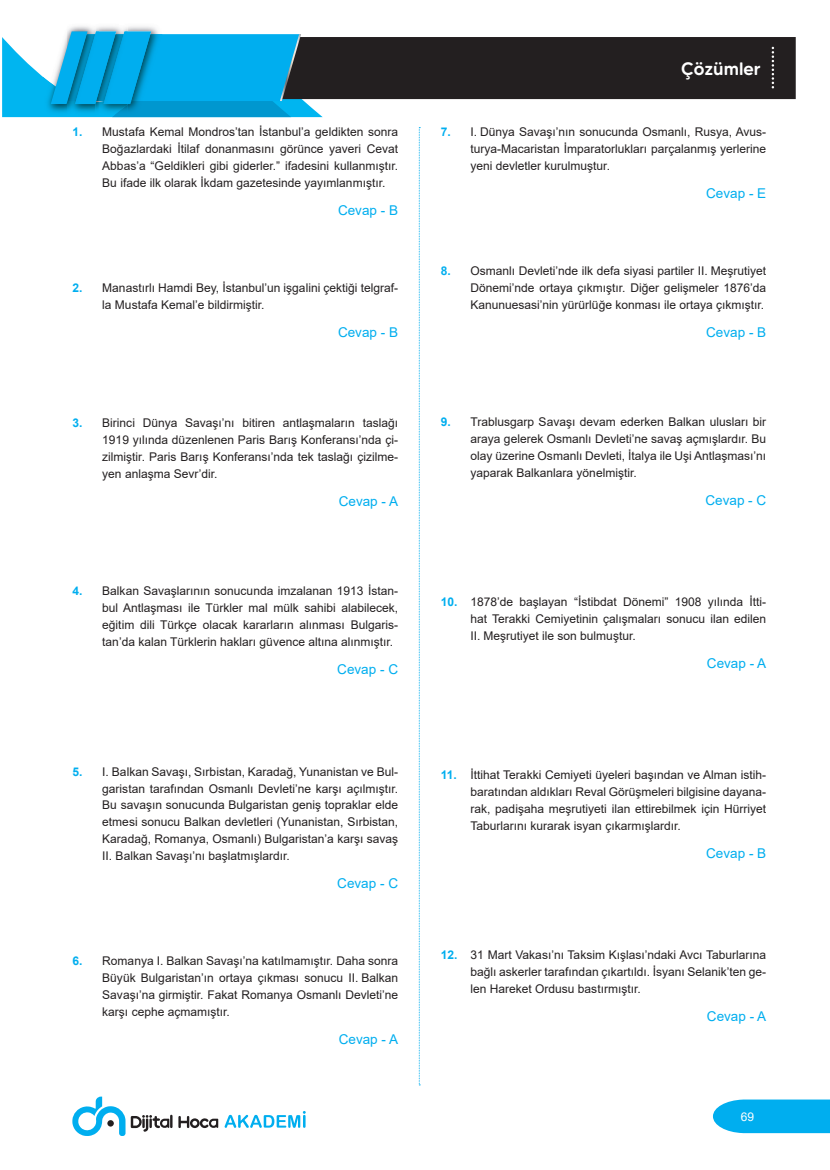
<style>
.page{position:relative;width:830px;height:1170px;background:#fff}
.page>*{position:absolute;margin:0;border:0;box-sizing:border-box;transform-origin:0 0}
.t1{font:500 18px "MADE Tommy Soft";color:#fff}
.CEVAP{font:13.5px "Arial";color:#00aeef}
.t2{font:12px/17px "Arial";color:#231f20;text-align:justify}
.t3{font:12px "Arial";color:#fff}
.s1{font-weight:700;color:#00aeef}
</style>
<div class="page">
<svg style="left:713px;top:1099px;width:116px;height:33px;background:#11b3f0"></svg>
<svg style="left:72px;top:1096px;width:53px;height:39px"></svg>
<svg style="left:107px;top:1119px;width:7px;height:7px"></svg>
<svg style="left:224px;top:1111px;width:81px;height:16px"></svg>
<svg style="left:178px;top:1116px;width:40px;height:12px"></svg>
<svg style="left:131px;top:1114px;width:41px;height:17px"></svg>
<svg style="left:418px;top:127px;width:2px;height:958px"></svg>
<div style="left:322px;top:37px;width:473px;height:62px;background:#231f20"></div>
<svg style="left:2px;top:26px;width:320px;height:91px;background:#2babda"></svg>
<svg style="left:771px;top:47px;width:2px;height:41px"></svg>
<p class="t2" style="left:102px;top:124px;width:297px;text-indent:-30px"><span class="s1">1.</span> Mustafa Kemal Mondros’tan İstanbul’a geldikten sonra Boğazlardaki İtilaf donanmasını görünce yaveri Cevat Abbas’a “Geldikleri gibi giderler.” ifadesini kullanmıştır.<br>Bu ifade ilk olarak İkdam gazetesinde yayımlanmıştır.</p>
<p class="CEVAP" style="left:338px;top:201px;width:62px">Cevap - B</p>
<p class="t2" style="left:102px;top:279px;width:297px;text-indent:-30px"><span class="s1">2.</span> Manastırlı Hamdi Bey, İstanbul’un işgalini çektiği telgraf&shy;la Mustafa Kemal’e bildirmiştir.</p>
<p class="CEVAP" style="left:338px;top:322px;width:62px">Cevap - B</p>
<p class="t2" style="left:102px;top:414px;width:297px;text-indent:-30px"><span class="s1">3.</span> Birinci Dünya Savaşı’nı bitiren antlaşmaların taslağı 1919 yılında düzenlenen Paris Barış Konferansı’nda çi&shy;zilmiştir. Paris Barış Konferansı’nda tek taslağı çizilme&shy;yen anlaşma Sevr’dir.</p>
<p class="CEVAP" style="left:338px;top:491px;width:61px">Cevap - A</p>
<p class="t2" style="left:102px;top:582px;width:297px;text-indent:-30px"><span class="s1">4.</span> Balkan Savaşlarının sonucunda imzalanan 1913 İstan&shy;bul Antlaşması ile Türkler mal mülk sahibi alabilecek, eğitim dili Türkçe olacak kararların alınması Bulgaris&shy;tan’da kalan Türklerin hakları güvence altına alınmıştır.</p>
<p class="CEVAP" style="left:337px;top:659px;width:62px">Cevap - C</p>
<p class="t2" style="left:102px;top:762px;width:297px;text-indent:-30px"><span class="s1">5.</span> I. Balkan Savaşı, Sırbistan, Karadağ, Yunanistan ve Bul&shy;garistan tarafından Osmanlı Devleti’ne karşı açılmıştır.<br>Bu savaşın sonucunda Bulgaristan geniş topraklar elde etmesi sonucu Balkan devletleri (Yunanistan, Sırbistan, Karadağ, Romanya, Osmanlı) Bulgaristan’a karşı savaş II. Balkan Savaşı’nı başlatmışlardır.</p>
<p class="CEVAP" style="left:337px;top:874px;width:62px">Cevap - C</p>
<p class="t2" style="left:102px;top:951px;width:297px;text-indent:-30px"><span class="s1">6.</span> Romanya I. Balkan Savaşı’na katılmamıştır. Daha sonra Büyük Bulgaristan’ın ortaya çıkması sonucu II. Balkan Savaşı’na girmiştir. Fakat Romanya Osmanlı Devleti’ne karşı cephe açmamıştır.</p>
<p class="CEVAP" style="left:338px;top:1029px;width:61px">Cevap - A</p>
<h1 class="t1" style="left:680px;top:57px;width:81px">Çözümler</h1>
<p class="t2" style="left:470px;top:124px;width:297px;text-indent:-30px"><span class="s1">7.</span> I. Dünya Savaşı’nın sonucunda Osmanlı, Rusya, Avus&shy;turya-Macaristan İmparatorlukları parçalanmış yerlerine yeni devletler kurulmuştur.</p>
<p class="CEVAP" style="left:705px;top:184px;width:62px">Cevap - E</p>
<p class="t2" style="left:470px;top:262px;width:297px;text-indent:-30px"><span class="s1">8.</span> Osmanlı Devleti’nde ilk defa siyasi partiler II. Meşrutiyet Dönemi’nde ortaya çıkmıştır. Diğer gelişmeler 1876’da Kanunuesasi’nin yürürlüğe konması ile ortaya çıkmıştır.</p>
<p class="CEVAP" style="left:705px;top:322px;width:62px">Cevap - B</p>
<p class="t2" style="left:470px;top:413px;width:297px;text-indent:-30px"><span class="s1">9.</span> Trablusgarp Savaşı devam ederken Balkan ulusları bir araya gelerek Osmanlı Devleti’ne savaş açmışlardır. Bu olay üzerine Osmanlı Devleti, İtalya ile Uşi Antlaşması’nı yaparak Balkanlara yönelmiştir.</p>
<p class="CEVAP" style="left:705px;top:490px;width:62px">Cevap - C</p>
<p class="t2" style="left:470px;top:593px;width:297px;text-indent:-30px"><span class="s1">10.</span> 1878’de başlayan “İstibdat Dönemi” 1908 yılında İtti&shy;hat Terakki Cemiyetinin çalışmaları sonucu ilan edilen II. Meşrutiyet ile son bulmuştur.</p>
<p class="CEVAP" style="left:706px;top:654px;width:61px">Cevap - A</p>
<p class="t2" style="left:470px;top:766px;width:297px;text-indent:-30px"><span class="s1">11.</span> İttihat Terakki Cemiyeti üyeleri başından ve Alman istih&shy;baratından aldıkları Reval Görüşmeleri bilgisine dayana&shy;rak, padişaha meşrutiyeti ilan ettirebilmek için Hürriyet Taburlarını kurarak isyan çıkarmışlardır.</p>
<p class="CEVAP" style="left:705px;top:843px;width:62px">Cevap - B</p>
<p class="t2" style="left:470px;top:946px;width:297px;text-indent:-30px"><span class="s1">12.</span> 31 Mart Vakası’nı Taksim Kışlası’ndaki Avcı Taburlarına bağlı askerler tarafından çıkartıldı. İsyanı Selanik’ten ge&shy;len Hareket Ordusu bastırmıştır.</p>
<p class="CEVAP" style="left:706px;top:1007px;width:61px">Cevap - A</p>
<p class="t3" style="left:740px;top:1108px;width:15px">69</p>
</div>
